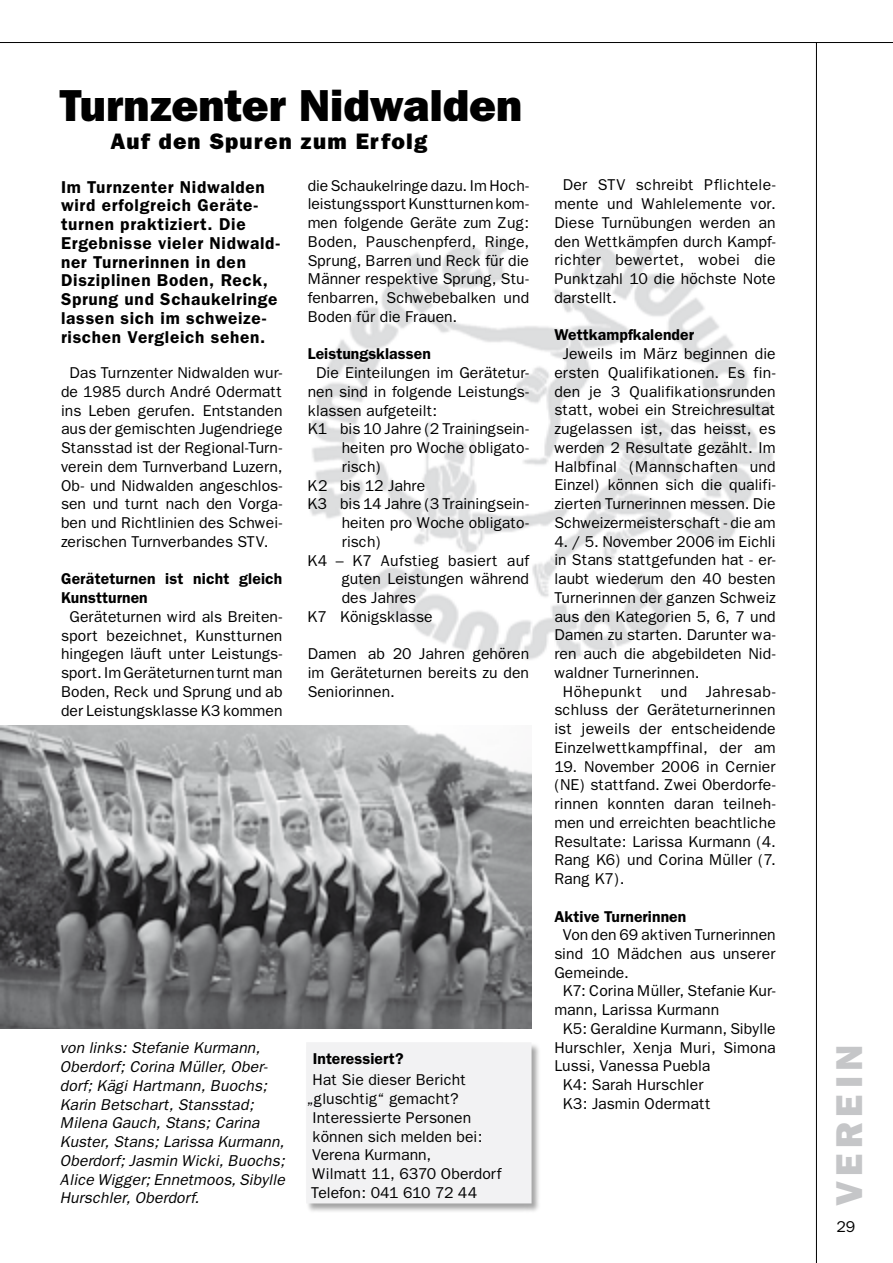
<style>
.page{position:relative;width:893px;height:1263px;background:#fff}
.page>*{position:absolute;margin:0;border:0;box-sizing:border-box;transform-origin:0 0}
.t1{font:800 45px "Franklin Gothic";color:#000}
.t2{font:800 37.5px "Franklin Gothic";letter-spacing:.15em;color:#c5c6c8}
.t3{font:800 22.5px "Franklin Gothic";letter-spacing:.05em;color:#000}
.t4{font:600 17.25px/18.8px "Franklin Gothic";letter-spacing:.04em;color:#000}
.t5{font:15.75px/18.8px "Franklin Gothic";color:#000;text-align:justify}
.t6{font:italic 15.75px/18.8px "Franklin Gothic";color:#000}
.t7{font:600 15.75px/18.8px "Franklin Gothic";letter-spacing:.005em;color:#000}
.t8{font:15.75px "Franklin Gothic";letter-spacing:.03em;color:#000}
</style>
<div class="page">
<img style="left:308px;top:238px;width:465px;height:422px">
<hr style="left:0;top:42px;width:893px;height:1px;background:#000">
<div style="left:306px;top:1042px;width:242px;height:176px;background:#000;opacity:.35"></div>
<div style="left:306px;top:1042px;width:225px;height:161px;background:#f2f2f3"></div>
<img style="left:0;top:726px;width:531px;height:302px">
<hr style="left:816px;top:43px;width:1px;height:1220px;background:#000">
<h1 class="t1" style="left:60px;top:79px;width:464px">Turnzenter Nidwalden</h1>
<h3 class="t3" style="left:111px;top:128px;width:318px">Auf den Spuren zum Erfolg</h3>
<p class="t4" style="left:61px;top:177px;width:220px">Im Turnzenter Nidwalden wird erfolgreich Geräte&shy;turnen praktiziert. Die<br>Ergebnisse vieler Nidwald&shy;ner Turnerinnen in den<br>Disziplinen Boden, Reck,<br>Sprung und Schaukelringe lassen sich im schweize&shy;rischen Vergleich sehen.</p>
<p class="t5" style="left:61px;top:364px;width:223px;text-indent:9px">Das Turnzenter Nidwalden wur&shy;de 1985 durch André Odermatt ins Leben gerufen. Entstanden aus der gemischten Jugendriege Stansstad ist der Regional-Turn&shy;verein dem Turnverband Luzern, Ob- und Nidwalden angeschlos&shy;sen und turnt nach den Vorga&shy;ben und Richtlinien des Schwei&shy;zerischen Turnverbandes STV.</p>
<p class="t7" style="left:61px;top:570px;width:223px">Geräteturnen ist nicht gleich<br>Kunstturnen</p>
<p class="t5" style="left:61px;top:607px;width:223px;text-align:center">Geräteturnen wird als Breiten&shy;sport bezeichnet, Kunstturnen hingegen läuft unter Leistungs&shy;sport. Im Geräteturnen turnt man<br>Boden, Reck und Sprung und ab der Leistungsklasse K3 kommen</p>
<p class="t5" style="left:308px;top:176px;width:223px">die Schaukelringe dazu. Im Hoch&shy;leistungssport Kunstturnen kom&shy;men folgende Geräte zum Zug:<br>Boden, Pauschenpferd, Ringe, Sprung, Barren und Reck für die Männer respektive Sprung, Stu&shy;fenbarren, Schwebebalken und Boden für die Frauen.</p>
<p class="t7" style="left:308px;top:345px;width:125px">Leistungsklassen</p>
<p class="t5" style="left:316px;top:363px;width:214px">Die Einteilungen im Gerätetur-</p>
<p class="t5" style="left:308px;top:382px;width:223px">nen sind in folgende Leistungs-</p>
<p class="t5" style="left:308px;top:401px;width:131px">klassen aufgeteilt:</p>
<p class="t5" style="left:308px;top:420px;width:223px">K1 bis 10 Jahre (2 Trainingsein-</p>
<p class="t5" style="left:342px;top:438px;width:189px">heiten pro Woche obligato-</p>
<p class="t5" style="left:342px;top:457px;width:41px">risch)</p>
<p class="t5" style="left:308px;top:476px;width:119px">K2 bis 12 Jahre</p>
<p class="t5" style="left:308px;top:495px;width:223px">K3 bis 14 Jahre (3 Trainingsein-</p>
<p class="t5" style="left:342px;top:513px;width:189px">heiten pro Woche obligato-</p>
<p class="t5" style="left:342px;top:532px;width:41px">risch)</p>
<p class="t5" style="left:308px;top:551px;width:223px">K4 – K7 Aufstieg basiert auf</p>
<p class="t5" style="left:342px;top:570px;width:189px">guten Leistungen während</p>
<p class="t5" style="left:342px;top:588px;width:76px">des Jahres</p>
<p class="t5" style="left:308px;top:607px;width:126px">K7 Königsklasse</p>
<p class="t5" style="left:308px;top:645px;width:223px">Damen ab 20 Jahren gehören im Geräteturnen bereits zu den Seniorinnen.</p>
<p class="t6" style="left:60px;top:1039px;width:227px">von links: Stefanie Kurmann,<br>Oberdorf; Corina Müller, Ober&shy;dorf; Kägi Hartmann, Buochs;<br>Karin Betschart, Stansstad;<br>Milena Gauch, Stans; Carina<br>Kuster, Stans; Larissa Kurmann,<br>Oberdorf; Jasmin Wicki, Buochs;<br>Alice Wigger; Ennetmoos, Sibylle<br>Hurschler, Oberdorf.</p>
<p class="t7" style="left:313px;top:1049px;width:92px">Interessiert?</p>
<p class="t5" style="left:312px;top:1071px;width:155px">Hat Sie dieser Bericht</p>
<p class="t5" style="left:306px;top:1089px;width:154px">„gluschtig“ gemacht?</p>
<p class="t5" style="left:312px;top:1108px;width:160px">Interessierte Personen</p>
<p class="t5" style="left:313px;top:1127px;width:171px">können sich melden bei:</p>
<p class="t5" style="left:312px;top:1146px;width:121px">Verena Kurmann,</p>
<p class="t5" style="left:312px;top:1164px;width:191px">Wilmatt 11, 6370 Oberdorf</p>
<p class="t5" style="left:311px;top:1183px;width:168px">Telefon: 041 610 72 44</p>
<p class="t5" style="left:554px;top:176px;width:223px;text-indent:8px">Der STV schreibt Pflichtele&shy;mente und Wahlelemente vor.<br>Diese Turnübungen werden an den Wettkämpfen durch Kampf&shy;richter bewertet, wobei die Punktzahl 10 die höchste Note darstellt.</p>
<p class="t7" style="left:554px;top:326px;width:141px">Wettkampfkalender</p>
<p class="t5" style="left:554px;top:345px;width:223px;text-align:center">Jeweils im März beginnen die ersten Qualifikationen. Es fin&shy;den je 3 Qualifikationsrunden statt, wobei ein Streichresultat zugelassen ist, das heisst, es werden 2 Resultate gezählt. Im<br>Halbfinal (Mannschaften und<br>Einzel) können sich die qualifi&shy;zierten Turnerinnen messen. Die<br>Schweizermeisterschaft - die am</p>
<p class="t5" style="left:554px;top:532px;width:223px">4. / 5. November 2006 im Eichli</p>
<p class="t5" style="left:554px;top:551px;width:223px">in Stans stattgefunden hat - er-</p>
<p class="t5" style="left:554px;top:569px;width:223px">laubt wiederum den 40 besten</p>
<p class="t5" style="left:554px;top:588px;width:223px">Turnerinnen der ganzen Schweiz</p>
<p class="t5" style="left:554px;top:607px;width:223px">aus den Kategorien 5, 6, 7 und</p>
<p class="t5" style="left:554px;top:626px;width:223px">Damen zu starten. Darunter wa-</p>
<p class="t5" style="left:554px;top:644px;width:223px">ren auch die abgebildeten Nid-</p>
<p class="t5" style="left:554px;top:663px;width:147px">waldner Turnerinnen.</p>
<p class="t8" style="left:563px;top:682px;width:214px">Höhepunkt und Jahresab-</p>
<p class="t5" style="left:554px;top:701px;width:223px">schluss der Geräteturnerinnen</p>
<p class="t5" style="left:554px;top:719px;width:223px">ist jeweils der entscheidende</p>
<p class="t5" style="left:554px;top:738px;width:223px">Einzelwettkampffinal, der am</p>
<p class="t5" style="left:554px;top:757px;width:223px">19. November 2006 in Cernier (NE) stattfand. Zwei Oberdorfe&shy;rinnen konnten daran teilneh&shy;men und erreichten beachtliche Resultate: Larissa Kurmann (4.<br>Rang K6) und Corina Müller (7.<br>Rang K7).</p>
<p class="t7" style="left:554px;top:907px;width:134px">Aktive Turnerinnen</p>
<p class="t5" style="left:563px;top:926px;width:214px">Von den 69 aktiven Turnerinnen</p>
<p class="t5" style="left:554px;top:944px;width:223px">sind 10 Mädchen aus unserer</p>
<p class="t5" style="left:554px;top:963px;width:76px">Gemeinde.</p>
<p class="t5" style="left:563px;top:982px;width:214px">K7: Corina Müller, Stefanie Kur-</p>
<p class="t5" style="left:554px;top:1001px;width:166px">mann, Larissa Kurmann</p>
<p class="t5" style="left:563px;top:1019px;width:214px">K5: Geraldine Kurmann, Sibylle</p>
<p class="t5" style="left:554px;top:1038px;width:223px">Hurschler, Xenja Muri, Simona</p>
<p class="t5" style="left:554px;top:1057px;width:158px">Lussi, Vanessa Puebla</p>
<p class="t5" style="left:563px;top:1075px;width:142px">K4: Sarah Hurschler</p>
<p class="t5" style="left:563px;top:1094px;width:150px">K3: Jasmin Odermatt</p>
<h2 class="t2" style="left:827px;top:1206px;width:163px;rotate:-90deg">VEREIN</h2>
<p class="t5" style="left:836px;top:1217px;width:20px">29</p>
</div>
